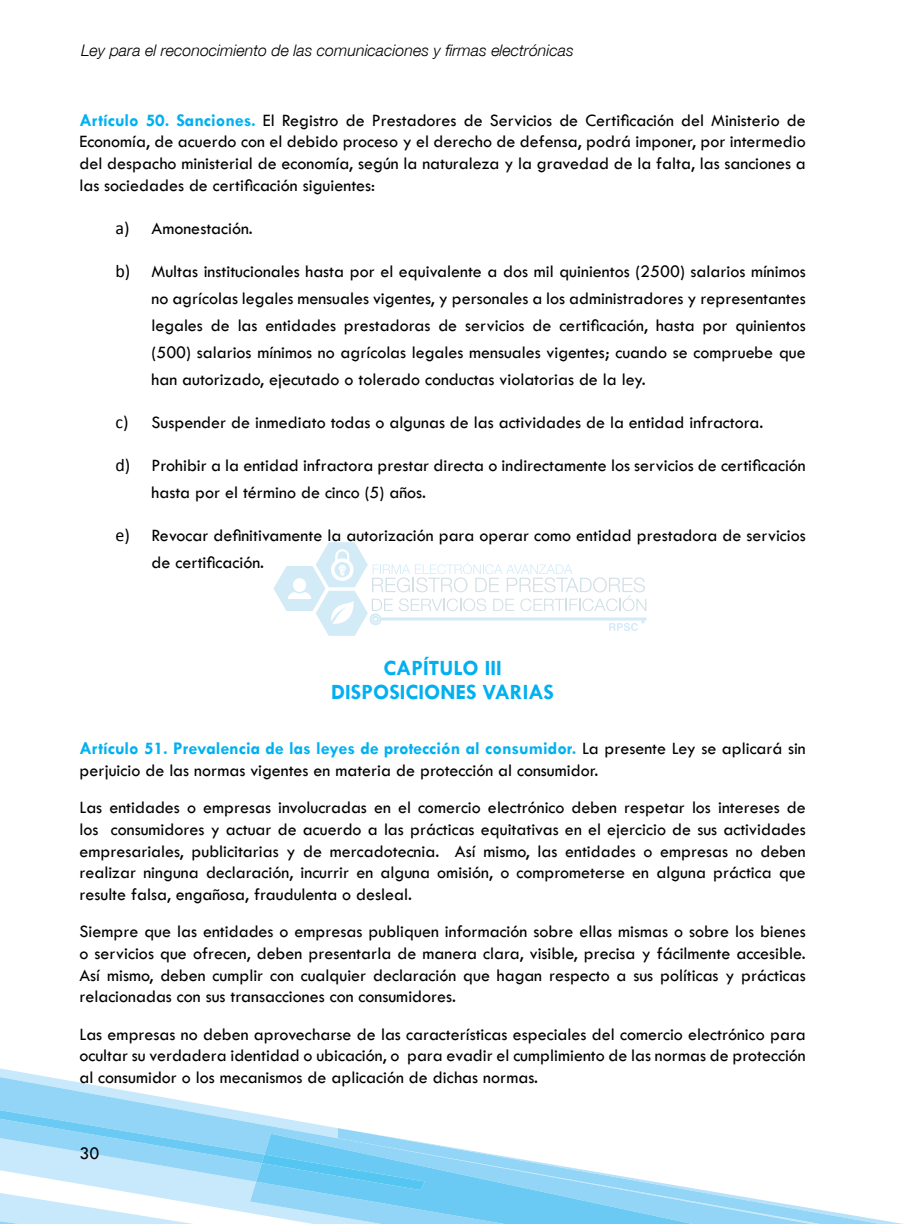
<style>
.page{position:relative;width:908px;height:1224px;background:#fff}
.page>*{position:absolute;margin:0;border:0;box-sizing:border-box;transform-origin:0 0}
.t1{font:700 22px/24px "Tw Cen";color:#00b0f0;text-align:center}
.t2{font:18px/21.6px "Tw Cen";color:#000;text-align:justify}
.t3{font:italic 300 16px "Helvetica Neue";color:#000}
.s1{font-weight:700;color:#00b0f0}
.s2{font-family:"Calibri"}
</style>
<div class="page">
<svg style="left:0;top:1074px;width:217px;height:33px"></svg>
<svg style="left:0;top:1107px;width:338px;height:117px"></svg>
<svg style="left:338px;top:1128px;width:565px;height:96px"></svg>
<svg style="left:273px;top:542px;width:373px;height:94px"></svg>
<p class="t3" style="left:81px;top:41px;width:494px">Ley para el reconocimiento de las comunicaciones y firmas electrónicas</p>
<p class="t2" style="left:79px;top:109px;width:727px"><span class="s1">Artículo 50. Sanciones.</span> El Registro de Prestadores de Servicios de Certificación del Ministerio de Economía, de acuerdo con el debido proceso y el derecho de defensa, podrá imponer, por intermedio del despacho ministerial de economía, según la naturaleza y la gravedad de la falta, las sanciones a las sociedades de certificación siguientes:</p>
<p class="t2" style="left:115px;top:217px;width:139px"><span class="s2">a)</span> Amonestación.</p>
<p class="t2" style="left:151px;top:257px;width:655px;line-height:27px;text-indent:-36px"><span class="s2">b)</span> Multas institucionales hasta por el equivalente a dos mil quinientos (2500) salarios mínimos no agrícolas legales mensuales vigentes, y personales a los administradores y representantes legales de las entidades prestadoras de servicios de certificación, hasta por quinientos (500) salarios mínimos no agrícolas legales mensuales vigentes; cuando se compruebe que han autorizado, ejecutado o tolerado conductas violatorias de la ley.</p>
<p class="t2" style="left:115px;top:411px;width:649px"><span class="s2">c)</span> Suspender de inmediato todas o algunas de las actividades de la entidad infractora.</p>
<p class="t2" style="left:151px;top:451px;width:655px;line-height:27px;text-indent:-36px"><span class="s2">d)</span> Prohibir a la entidad infractora prestar directa o indirectamente los servicios de certificación hasta por el término de cinco (5) años.</p>
<p class="t2" style="left:151px;top:521px;width:655px;line-height:27px;text-indent:-36px"><span class="s2">e)</span> Revocar definitivamente la autorización para operar como entidad prestadora de servicios de certificación.</p>
<p class="t1" style="left:331px;top:655px;width:224px">CAPÍTULO III<br>DISPOSICIONES VARIAS</p>
<p class="t2" style="left:79px;top:738px;width:727px"><span class="s1">Artículo 51. Prevalencia de las leyes de protección al consumidor.</span> La presente Ley se aplicará sin perjuicio de las normas vigentes en materia de protección al consumidor.</p>
<p class="t2" style="left:79px;top:797px;width:727px">Las entidades o empresas involucradas en el comercio electrónico deben respetar los intereses de los consumidores y actuar de acuerdo a las prácticas equitativas en el ejercicio de sus actividades empresariales, publicitarias y de mercadotecnia. Así mismo, las entidades o empresas no deben realizar ninguna declaración, incurrir en alguna omisión, o comprometerse en alguna práctica que resulte falsa, engañosa, fraudulenta o desleal.</p>
<p class="t2" style="left:79px;top:921px;width:727px">Siempre que las entidades o empresas publiquen información sobre ellas mismas o sobre los bienes o servicios que ofrecen, deben presentarla de manera clara, visible, precisa y fácilmente accesible.<br>Así mismo, deben cumplir con cualquier declaración que hagan respecto a sus políticas y prácticas relacionadas con sus transacciones con consumidores.</p>
<p class="t2" style="left:79px;top:1023px;width:727px">Las empresas no deben aprovecharse de las características especiales del comercio electrónico para ocultar su verdadera identidad o ubicación, o para evadir el cumplimiento de las normas de protección al consumidor o los mecanismos de aplicación de dichas normas.</p>
<p class="t2" style="left:79px;top:1143px;width:21px">30</p>
</div>
